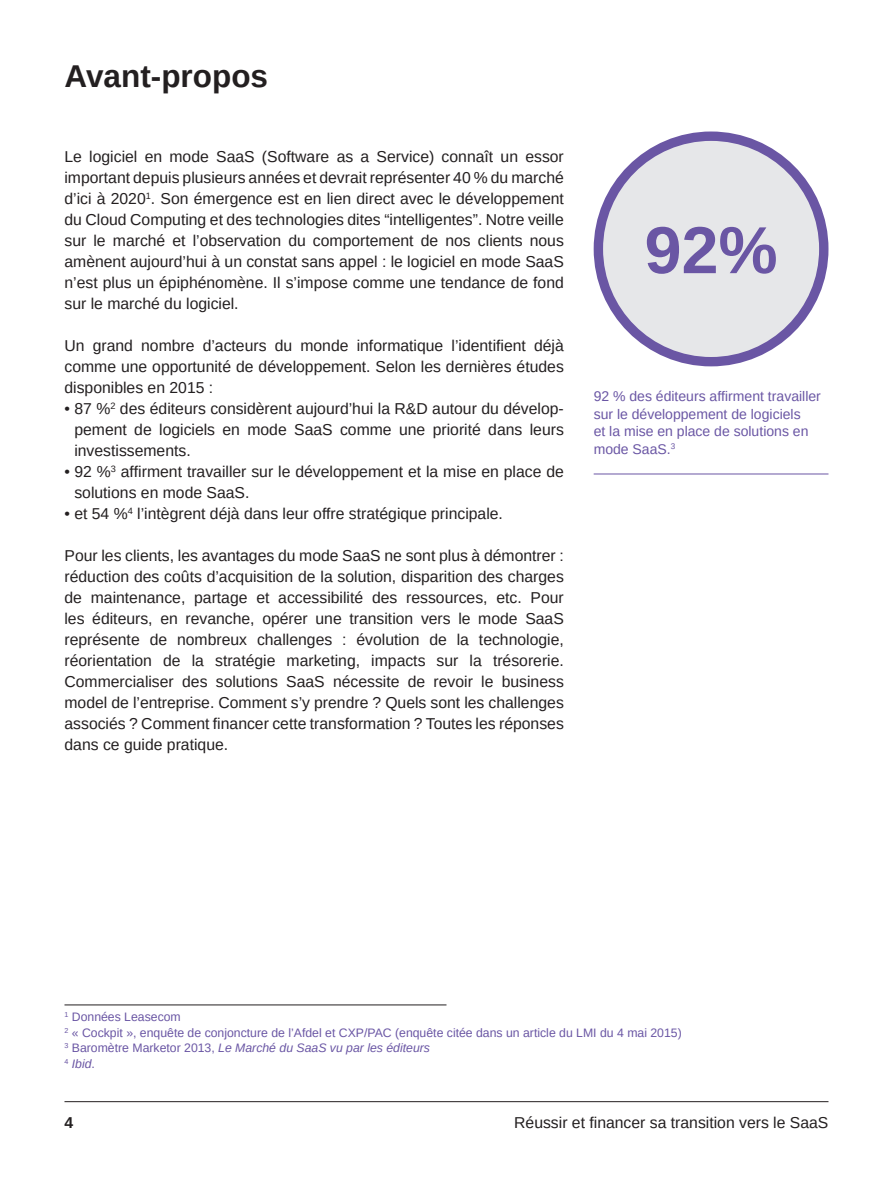
<style>
.page{position:relative;width:893px;height:1191px;background:#fff}
.page>*{position:absolute;margin:0;border:0;box-sizing:border-box;transform-origin:0 0}
.t1{font:700 66.5px "Arimo";color:#6a56a4}
.t2{font:700 31.5px "Arimo";color:#231f20}
.t3{font:15.75px/21px "Arimo";color:#231f20;text-align:justify}
.t4{font:700 15.75px "Arimo";color:#231f20}
.t5{font:14px/17.5px "Arimo";color:#6a56a4}
.t6{font:12.25px/15.8px "Arimo";color:#6a56a4}
.s1{font-style:italic}
</style>
<div class="page">
<hr style="left:64px;top:1101px;width:764px;height:1px;background:#231f20">
<hr style="left:64px;top:1004px;width:382px;height:1px;background:#231f20">
<div style="left:594px;top:131px;width:234px;height:235px;background:#6a56a4;border-radius:50%"></div>
<div style="left:603px;top:141px;width:216px;height:216px;background:#e6e7e9;border-radius:50%"></div>
<hr style="left:594px;top:474px;width:234px;height:1px;background:#6a56a4">
<h2 class="t2" style="left:64px;top:55px;width:205px">Avant-propos</h2>
<p class="t3" style="left:64px;top:146px;width:501px">Le logiciel en mode SaaS (Software as a Service) connaît un essor important depuis plusieurs années et devrait représenter 40 % du marché d’ici à 2020<sup>1</sup>. Son émergence est en lien direct avec le développement du Cloud Computing et des technologies dites “intelligentes”. Notre veille sur le marché et l’observation du comportement de nos clients nous amènent aujourd’hui à un constat sans appel : le logiciel en mode SaaS n’est plus un épiphénomène. Il s’impose comme une tendance de fond sur le marché du logiciel.</p>
<p class="t3" style="left:64px;top:335px;width:501px">Un grand nombre d’acteurs du monde informatique l’identifient déjà comme une opportunité de développement. Selon les dernières études disponibles en 2015 :</p>
<p class="t3" style="left:74px;top:398px;width:491px;text-indent:-10px">• 87 %<sup>2</sup> des éditeurs considèrent aujourd’hui la R&amp;D autour du dévelop&shy;pement de logiciels en mode SaaS comme une priorité dans leurs investissements.</p>
<p class="t3" style="left:74px;top:461px;width:491px;text-indent:-10px">• 92 %<sup>3</sup> affirment travailler sur le développement et la mise en place de solutions en mode SaaS.</p>
<p class="t3" style="left:64px;top:503px;width:440px">• et 54 %<sup>4</sup> l’intègrent déjà dans leur offre stratégique principale.</p>
<p class="t3" style="left:64px;top:545px;width:501px">Pour les clients, les avantages du mode SaaS ne sont plus à démontrer : réduction des coûts d’acquisition de la solution, disparition des charges de maintenance, partage et accessibilité des ressources, etc. Pour les éditeurs, en revanche, opérer une transition vers le mode SaaS représente de nombreux challenges : évolution de la technologie, réorientation de la stratégie marketing, impacts sur la trésorerie.<br>Commercialiser des solutions SaaS nécessite de revoir le business model de l’entreprise. Comment s’y prendre ? Quels sont les challenges associés ? Comment financer cette transformation ? Toutes les réponses dans ce guide pratique.</p>
<h1 class="t1" style="left:644px;top:204px;width:135px">92%</h1>
<p class="t5" style="left:594px;top:388px;width:229px">92 % des éditeurs affirment travailler sur le développement de logiciels<br>et la mise en place de solutions en mode SaaS.<sup>3</sup></p>
<p class="t6" style="left:64px;top:1009px;width:619px"><sup>1</sup> Données Leasecom<br><sup>2</sup> « Cockpit », enquête de conjoncture de l’Afdel et CXP/PAC (enquête citée dans un article du LMI du 4 mai 2015)<br><sup>3</sup> Baromètre Marketor 2013, <span class="s1">Le Marché du SaaS vu par les éditeurs<br></span><sup>4</sup> <span class="s1">Ibid</span>.</p>
<p class="t4" style="left:64px;top:1111px;width:10px">4</p>
<p class="t3" style="left:514px;top:1112px;width:316px">Réussir et financer sa transition vers le SaaS</p>
</div>
